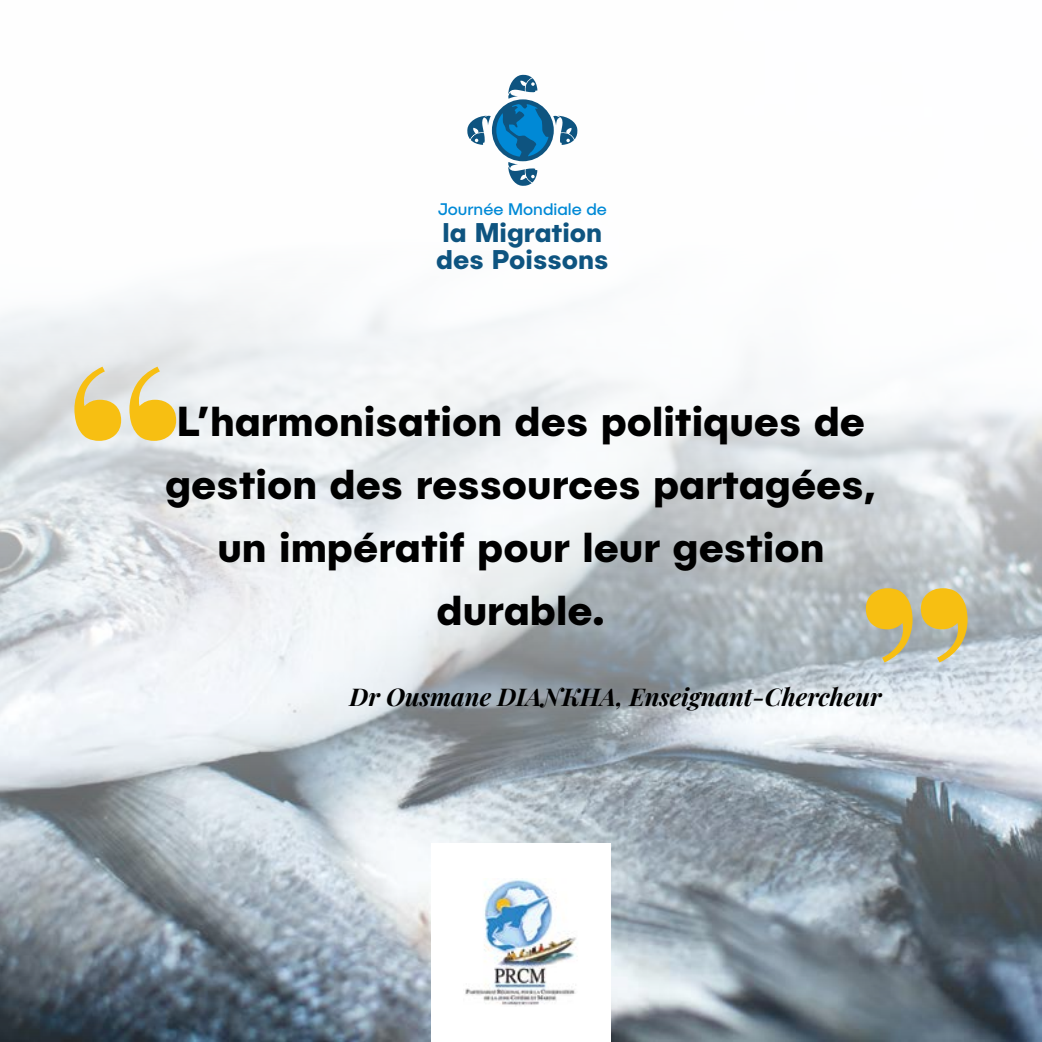
<style>
.page{position:relative;width:1042px;height:1042px;background:#fff}
.page>*{position:absolute;margin:0;border:0;box-sizing:border-box;transform-origin:0 0}
.t1{font:700 42px/63px "Publica Sans";color:#000;text-align:center}
.t2{font:700 27.12px/27.1px "Publica Sans";color:#0e5480}
.t3{font:italic 700 24.5px "Playfair Display";color:#000}
.t4{font:16.97px "Publica Sans";color:#0089d6}
</style>
<div class="page">
<img style="left:0;top:293px;width:1042px;height:749px">
<div style="left:431px;top:843px;width:179px;height:199px;background:#fff"></div>
<img style="left:465px;top:878px;width:111px;height:128px">
<svg style="left:467px;top:74px;width:111px;height:112px"></svg>
<svg style="left:74px;top:367px;width:102px;height:74px;background:#ebd17f"></svg>
<svg style="left:866px;top:588px;width:101px;height:74px;background:#d1bb6a"></svg>
<p class="t4" style="left:438px;top:198px;width:171px">Journée Mondiale de</p>
<p class="t2" style="left:436px;top:218px;width:174px">la Migration des Poissons</p>
<p class="t1" style="left:165px;top:388px;width:713px">L’harmonisation des politiques de gestion des ressources partagées, un impératif pour leur gestion durable.</p>
<p class="t3" style="left:350px;top:678px;width:533px">Dr Ousmane DIANKHA, Enseignant-Chercheur</p>
</div>
